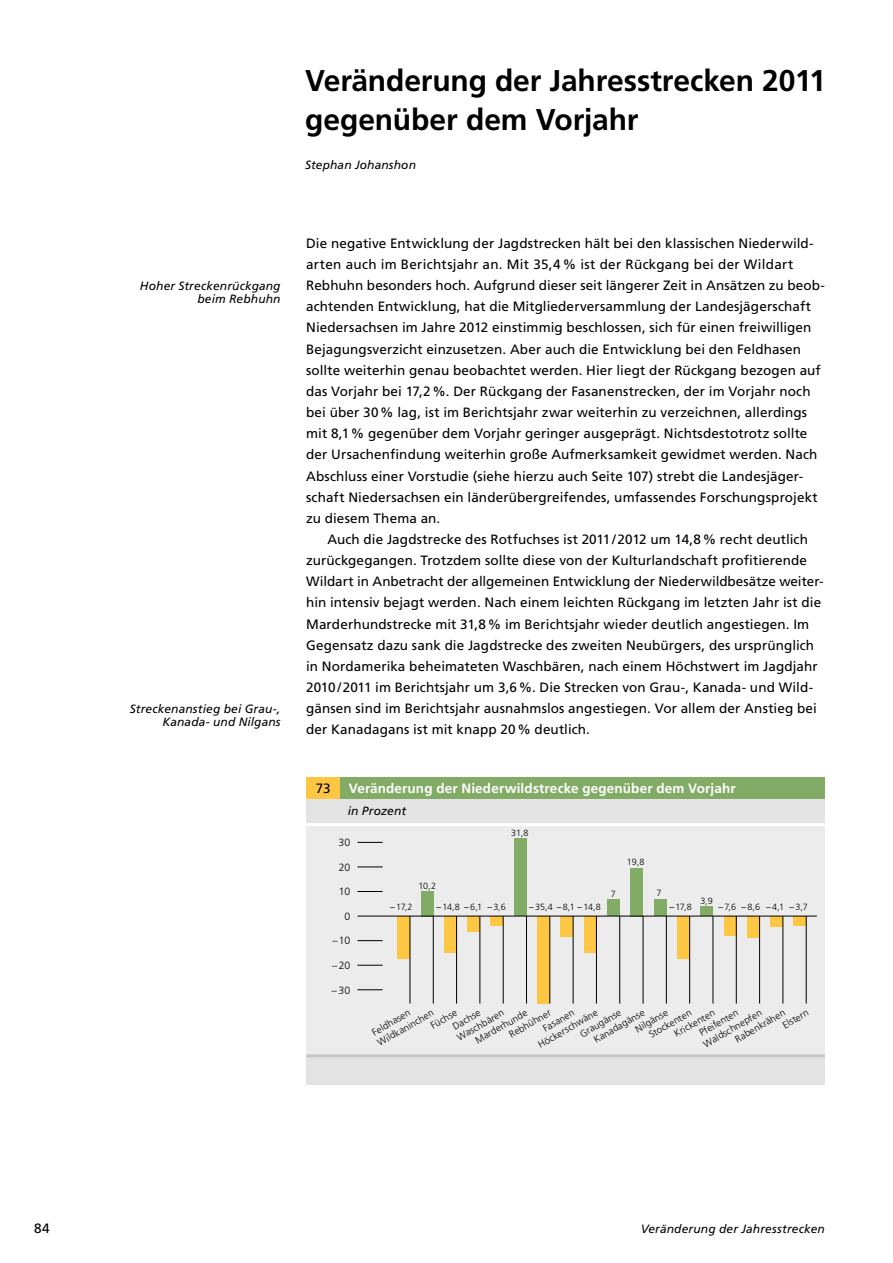
<style>
.page{position:relative;width:893px;height:1263px;background:#fff}
.page>*{position:absolute;margin:0;border:0;box-sizing:border-box;transform-origin:0 0}
.t1{font:700 30px/39px "Frutiger";letter-spacing:-.005em;color:#000}
.t2{font:13.5px/21.1px "Frutiger";letter-spacing:.005em;color:#000}
.t3{font:700 13.5px "Frutiger";letter-spacing:.01em;color:#fff}
.t4{font:italic 12px/12.8px "Frutiger";letter-spacing:.01em;color:#000;text-align:right}
.t5{font:300 10.5px "Frutiger";letter-spacing:-.005em;color:#000}
.t6{font:300 9.75px/11.7px "Frutiger";color:#000}
.t7{font:300 9px "Frutiger";letter-spacing:-.035em;color:#000}
</style>
<div class="page">
<div style="left:306px;top:777px;width:519px;height:307px;background:#e3e3e3"></div>
<div style="left:306px;top:825px;width:519px;height:229px;background:#ececed"></div>
<hr style="left:302px;top:823px;width:524px;height:3px;background:#fff">
<div style="left:491px;top:916px;width:12px;height:9px;background:#fdc743"></div>
<hr style="left:306px;top:1054px;width:519px;height:3px;background:#c5c6c6">
<div style="left:306px;top:777px;width:34px;height:21px;background:#fdc743"></div>
<div style="left:340px;top:777px;width:485px;height:21px;background:#82ab65"></div>
<div style="left:724px;top:916px;width:12px;height:19px;background:#fdc743"></div>
<div style="left:397px;top:916px;width:13px;height:42px;background:#fdc743"></div>
<div style="left:421px;top:891px;width:12px;height:25px;background:#82ab65"></div>
<div style="left:444px;top:916px;width:13px;height:36px;background:#fdc743"></div>
<div style="left:467px;top:916px;width:13px;height:15px;background:#fdc743"></div>
<div style="left:514px;top:838px;width:13px;height:78px;background:#82ab65"></div>
<div style="left:537px;top:916px;width:13px;height:87px;background:#fdc743"></div>
<div style="left:560px;top:916px;width:13px;height:20px;background:#fdc743"></div>
<div style="left:700px;top:907px;width:13px;height:9px;background:#82ab65"></div>
<div style="left:607px;top:899px;width:13px;height:17px;background:#82ab65"></div>
<div style="left:654px;top:899px;width:12px;height:17px;background:#82ab65"></div>
<div style="left:770px;top:916px;width:13px;height:11px;background:#fdc743"></div>
<div style="left:793px;top:916px;width:13px;height:10px;background:#fdc743"></div>
<div style="left:584px;top:916px;width:13px;height:36px;background:#fdc743"></div>
<div style="left:630px;top:868px;width:13px;height:48px;background:#82ab65"></div>
<div style="left:747px;top:916px;width:13px;height:22px;background:#fdc743"></div>
<div style="left:677px;top:916px;width:13px;height:43px;background:#fdc743"></div>
<svg style="left:357px;top:891px;width:26px;height:1px"></svg>
<svg style="left:357px;top:842px;width:26px;height:1px"></svg>
<svg style="left:357px;top:940px;width:26px;height:1px"></svg>
<svg style="left:357px;top:965px;width:26px;height:1px"></svg>
<svg style="left:357px;top:867px;width:26px;height:1px"></svg>
<hr style="left:806px;top:916px;width:1px;height:87px;background:#000">
<hr style="left:410px;top:916px;width:1px;height:87px;background:#000">
<hr style="left:433px;top:916px;width:1px;height:87px;background:#000">
<hr style="left:503px;top:916px;width:1px;height:87px;background:#000">
<hr style="left:526px;top:916px;width:1px;height:87px;background:#000">
<hr style="left:550px;top:916px;width:1px;height:87px;background:#000">
<hr style="left:573px;top:916px;width:1px;height:87px;background:#000">
<hr style="left:596px;top:916px;width:1px;height:87px;background:#000">
<hr style="left:619px;top:916px;width:1px;height:87px;background:#000">
<hr style="left:643px;top:916px;width:1px;height:87px;background:#000">
<hr style="left:666px;top:916px;width:1px;height:87px;background:#000">
<hr style="left:689px;top:916px;width:1px;height:87px;background:#000">
<hr style="left:736px;top:916px;width:1px;height:87px;background:#000">
<hr style="left:759px;top:916px;width:1px;height:87px;background:#000">
<hr style="left:456px;top:916px;width:1px;height:87px;background:#000">
<hr style="left:480px;top:916px;width:1px;height:87px;background:#000">
<hr style="left:713px;top:916px;width:1px;height:87px;background:#000">
<hr style="left:783px;top:916px;width:1px;height:87px;background:#000">
<hr style="left:357px;top:916px;width:460px;height:1px;background:#000">
<svg style="left:357px;top:989px;width:26px;height:1px"></svg>
<h1 class="t1" style="left:305px;top:61px;width:522px">Veränderung der Jahresstrecken 2011 gegenüber dem Vorjahr</h1>
<p class="t4" style="left:305px;top:158px;width:112px">Stephan Johanshon</p>
<p class="t4" style="left:140px;top:279px;width:142px">Hoher Streckenrückgang beim Rebhuhn</p>
<p class="t4" style="left:130px;top:702px;width:152px">Streckenanstieg bei Grau-,<br>Kanada- und Nilgans</p>
<p class="t2" style="left:306px;top:232px;width:520px">Die negative Entwicklung der Jagdstrecken hält bei den klassischen Niederwild&shy;arten auch im Berichtsjahr an. Mit 35,4% ist der Rückgang bei der Wildart Rebhuhn besonders hoch. Aufgrund dieser seit längerer Zeit in Ansätzen zu beob&shy;achtenden Entwicklung, hat die Mitgliederversammlung der Landesjägerschaft Niedersachsen im Jahre 2012 einstimmig beschlossen, sich für einen freiwilligen Bejagungsverzicht einzusetzen. Aber auch die Entwicklung bei den Feldhasen sollte weiterhin genau beobachtet werden. Hier liegt der Rückgang bezogen auf das Vorjahr bei 17,2%. Der Rückgang der Fasanenstrecken, der im Vorjahr noch bei über 30% lag, ist im Berichtsjahr zwar weiterhin zu verzeichnen, allerdings mit 8,1% gegenüber dem Vorjahr geringer ausgeprägt. Nichtsdestotrotz sollte der Ursachenfindung weiterhin große Aufmerksamkeit gewidmet werden. Nach Abschluss einer Vorstudie (siehe hierzu auch Seite 107) strebt die Landesjäger&shy;schaft Niedersachsen ein länderübergreifendes, umfassendes Forschungsprojekt zu diesem Thema an.</p>
<p class="t2" style="left:306px;top:529px;width:519px;text-indent:21px">Auch die Jagdstrecke des Rotfuchses ist 2011/2012 um 14,8% recht deutlich zurückgegangen. Trotzdem sollte diese von der Kulturlandschaft profitierende Wildart in Anbetracht der allgemeinen Entwicklung der Niederwildbesätze weiter&shy;hin intensiv bejagt werden. Nach einem leichten Rückgang im letzten Jahr ist die Marderhundstrecke mit 31,8% im Berichtsjahr wieder deutlich angestiegen. Im Gegensatz dazu sank die Jagdstrecke des zweiten Neubürgers, des ursprünglich in Nordamerika beheimateten Waschbären, nach einem Höchstwert im Jagdjahr 2010/2011 im Berichtsjahr um 3,6%. Die Strecken von Grau-, Kanada- und Wild&shy;gänsen sind im Berichtsjahr ausnahmslos angestiegen. Vor allem der Anstieg bei der Kanadagans ist mit knapp 20% deutlich.</p>
<p class="t2" style="left:316px;top:777px;width:16px">73</p>
<p class="t3" style="left:349px;top:780px;width:388px">Veränderung der Niederwildstrecke gegenüber dem Vorjahr</p>
<p class="t4" style="left:348px;top:805px;width:60px">in Prozent</p>
<p class="t5" style="left:338px;top:837px;width:13px">30</p>
<p class="t5" style="left:339px;top:861px;width:13px">20</p>
<p class="t5" style="left:339px;top:886px;width:13px">10</p>
<p class="t5" style="left:344px;top:910px;width:7px">0</p>
<p class="t5" style="left:332px;top:935px;width:19px">–10</p>
<p class="t5" style="left:332px;top:959px;width:20px">–20</p>
<p class="t5" style="left:332px;top:984px;width:20px">–30</p>
<p class="t7" style="left:418px;top:880px;width:19px">10,2</p>
<p class="t7" style="left:511px;top:827px;width:19px">31,8</p>
<p class="t7" style="left:390px;top:902px;width:24px">−17,2</p>
<p class="t7" style="left:436px;top:902px;width:71px">−14,8 −6,1 −3,6</p>
<p class="t7" style="left:529px;top:902px;width:74px">−35,4 −8,1 −14,8</p>
<p class="t7" style="left:611px;top:889px;width:7px">7</p>
<p class="t7" style="left:627px;top:857px;width:19px">19,8</p>
<p class="t7" style="left:657px;top:888px;width:7px">7</p>
<p class="t7" style="left:700px;top:895px;width:14px">3,9</p>
<p class="t7" style="left:669px;top:902px;width:24px">−17,8</p>
<p class="t7" style="left:718px;top:902px;width:91px">−7,6 −8,6 −4,1 −3,7</p>
<p class="t6" style="left:507px;top:1030px;width:48px;rotate:-30deg">Rebhühner</p>
<p class="t6" style="left:451px;top:1022px;width:32px;rotate:-30deg">Dachse</p>
<p class="t6" style="left:429px;top:1021px;width:30px;rotate:-30deg">Füchse</p>
<p class="t6" style="left:473px;top:1036px;width:60px;rotate:-30deg">Marderhunde</p>
<p class="t6" style="left:586px;top:1025px;width:59px;text-indent:-9px;rotate:-30deg">Graugänse<br>Kanadagänse</p>
<p class="t6" style="left:647px;top:1030px;width:49px;rotate:-30deg">Stockenten</p>
<p class="t6" style="left:536px;top:1040px;width:69px;rotate:-30deg">Höckerschwäne</p>
<p class="t6" style="left:701px;top:1039px;width:67px;rotate:-30deg">Waldschnepfen</p>
<p class="t6" style="left:633px;top:1025px;width:38px;rotate:-30deg">Nilgänse</p>
<p class="t6" style="left:375px;top:1038px;width:65px;rotate:-30deg">Wildkaninchen</p>
<p class="t6" style="left:370px;top:1028px;width:44px;rotate:-30deg">Feldhasen</p>
<p class="t6" style="left:455px;top:1033px;width:54px;rotate:-30deg">Waschbären</p>
<p class="t6" style="left:541px;top:1024px;width:36px;rotate:-30deg">Fasanen</p>
<p class="t6" style="left:672px;top:1029px;width:47px;rotate:-30deg">Krickenten</p>
<p class="t6" style="left:697px;top:1028px;width:45px;rotate:-30deg">Pfeifenten</p>
<p class="t6" style="left:774px;top:1011px;width:30px;text-indent:-48px;rotate:-30deg">Rabenkrähen<br>Elstern</p>
<p class="t2" style="left:34px;top:1218px;width:17px">84</p>
<p class="t4" style="left:641px;top:1222px;width:186px">Veränderung der Jahresstrecken</p>
</div>
